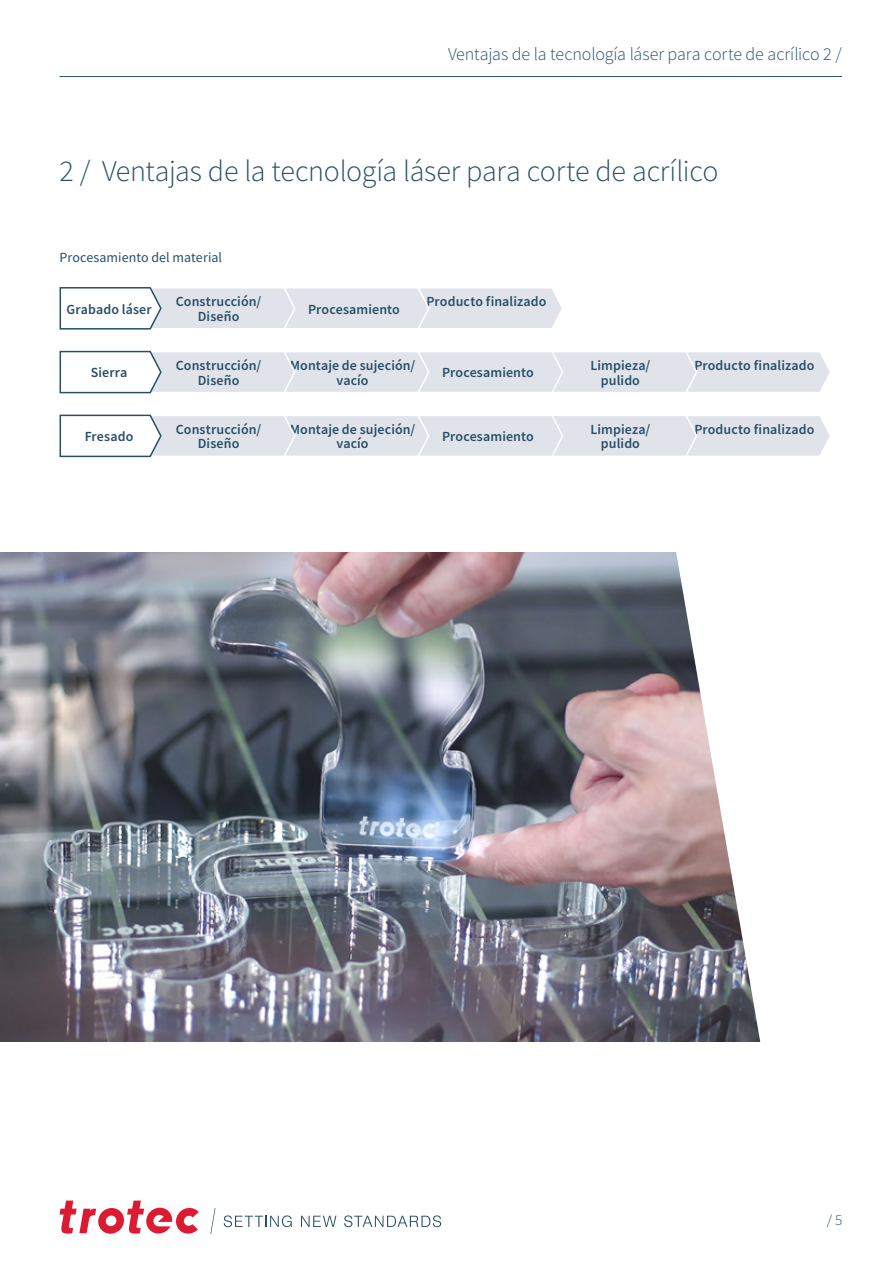
<style>
.page{position:relative;width:893px;height:1263px;background:#fff}
.page>*{position:absolute;margin:0;border:0;box-sizing:border-box;transform-origin:0 0}
.t1{font:300 30px "Source Sans Pro";letter-spacing:-.01em;color:#284f67}
.t2{font:300 18px "Source Sans Pro";letter-spacing:-.005em;color:#284f67}
.t3{font:300 15px "Source Sans Pro";color:#284f67}
.t4{font:600 13.95px/14.7px "Source Sans Pro";letter-spacing:.01em;color:#284f67;text-align:center}
.t5{font:13.95px "Source Sans Pro";letter-spacing:.005em;color:#284f67}
</style>
<div class="page">
<svg style="left:210px;top:1208px;width:5px;height:26px"></svg>
<svg style="left:224px;top:1215px;width:68px;height:12px"></svg>
<svg style="left:301px;top:1216px;width:35px;height:11px"></svg>
<svg style="left:344px;top:1215px;width:97px;height:12px"></svg>
<svg style="left:60px;top:1200px;width:139px;height:34px"></svg>
<hr style="left:60px;top:76px;width:782px;height:1px;background:#284f67">
<img style="left:0;top:553px;width:672px;height:489px">
<svg style="left:672px;top:552px;width:89px;height:490px"></svg>
<svg style="left:59px;top:287px;width:503px;height:43px"></svg>
<svg style="left:59px;top:350px;width:771px;height:44px"></svg>
<svg style="left:59px;top:414px;width:771px;height:44px"></svg>
<p class="t2" style="left:448px;top:43px;width:395px">Ventajas de la tecnología láser para corte de acrílico 2 /</p>
<h1 class="t1" style="left:60px;top:152px;width:660px">2 / Ventajas de la tecnología láser para corte de acrílico</h1>
<p class="t5" style="left:60px;top:249px;width:164px">Procesamiento del material</p>
<p class="t4" style="left:66px;top:301px;width:87px">Grabado láser</p>
<p class="t4" style="left:91px;top:365px;width:38px">Sierra</p>
<p class="t4" style="left:85px;top:429px;width:50px">Fresado</p>
<p class="t4" style="left:176px;top:294px;width:87px">Construcción/<br>Diseño</p>
<p class="t4" style="left:176px;top:358px;width:87px">Construcción/<br>Diseño</p>
<p class="t4" style="left:176px;top:422px;width:87px">Construcción/<br>Diseño</p>
<p class="t4" style="left:308px;top:301px;width:93px">Procesamiento</p>
<p class="t4" style="left:426px;top:294px;width:122px">Producto finalizado</p>
<p class="t4" style="left:290px;top:358px;width:127px">Montaje de sujeción/ vacío</p>
<p class="t4" style="left:290px;top:422px;width:127px">Montaje de sujeción/ vacío</p>
<p class="t4" style="left:442px;top:365px;width:93px">Procesamiento</p>
<p class="t4" style="left:442px;top:429px;width:93px">Procesamiento</p>
<p class="t4" style="left:590px;top:358px;width:61px">Limpieza/ pulido</p>
<p class="t4" style="left:590px;top:422px;width:61px">Limpieza/ pulido</p>
<p class="t4" style="left:694px;top:358px;width:122px">Producto finalizado</p>
<p class="t4" style="left:694px;top:422px;width:122px">Producto finalizado</p>
<p class="t3" style="left:827px;top:1211px;width:17px">/ 5</p>
</div>
